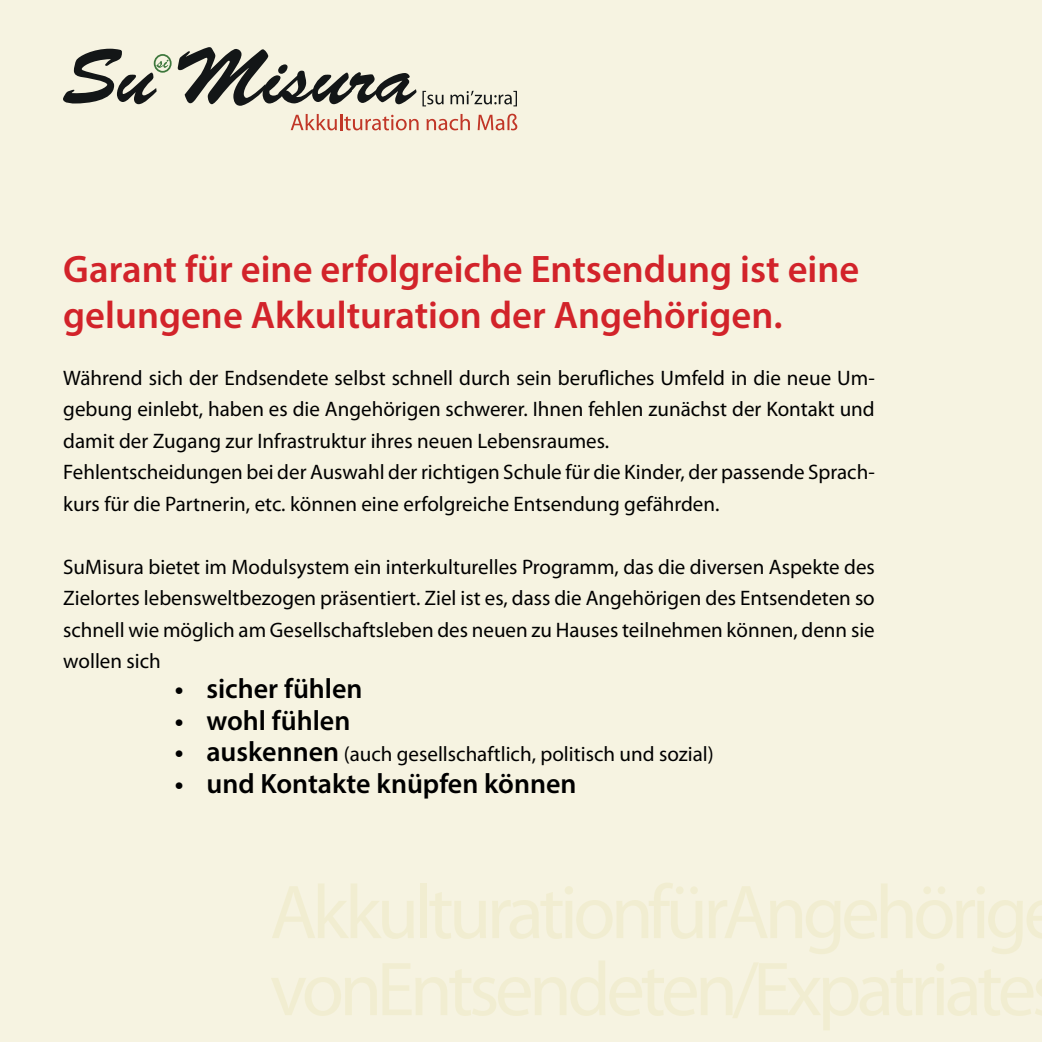
<style>
.page{position:relative;width:1042px;height:1042px;background:#f6f3e1}
.page>*{position:absolute;margin:0;border:0;box-sizing:border-box;transform-origin:0 0}
.t1{font:600 38.5px/46.2px "Myriad Pro";color:#d2232a}
.t2{font:600 28px "Myriad Pro";color:#000}
.t3{font:21px/31.5px "Myriad Pro";color:#000}
.s1{font-weight:600;font-size:28px}
</style>
<div class="page">
<svg style="left:422px;top:91px;width:22px;height:15px"></svg>
<svg style="left:450px;top:91px;width:67px;height:15px"></svg>
<svg style="left:177px;top:47px;width:239px;height:59px"></svg>
<div style="left:154px;top:54px;width:18px;height:19px;border:2px solid #3d773c;border-radius:50%"></div>
<svg style="left:63px;top:49px;width:106px;height:55px"></svg>
<svg style="left:291px;top:114px;width:127px;height:16px"></svg>
<svg style="left:426px;top:114px;width:44px;height:16px"></svg>
<svg style="left:478px;top:114px;width:39px;height:16px"></svg>
<h1 class="t1" style="left:63px;top:245px;width:797px">Garant für eine erfolgreiche Entsendung ist eine gelungene Akkulturation der Angehörigen.</h1>
<p class="t3" style="left:63px;top:362px;width:813px">Während sich der Endsendete selbst schnell durch sein berufliches Umfeld in die neue Um&shy;gebung einlebt, haben es die Angehörigen schwerer. Ihnen fehlen zunächst der Kontakt und damit der Zugang zur Infrastruktur ihres neuen Lebensraumes.<br>Fehlentscheidungen bei der Auswahl der richtigen Schule für die Kinder, der passende Sprach&shy;kurs für die Partnerin, etc. können eine erfolgreiche Entsendung gefährden.</p>
<p class="t3" style="left:63px;top:551px;width:813px;text-align:justify">SuMisura bietet im Modulsystem ein interkulturelles Programm, das die diversen Aspekte des Zielortes lebensweltbezogen präsentiert. Ziel ist es, dass die Angehörigen des Entsendeten so schnell wie möglich am Gesellschaftsleben des neuen zu Hauses teilnehmen können, denn sie wollen sich</p>
<h2 class="t2" style="left:175px;top:671px;width:189px">• sicher fühlen</h2>
<h2 class="t2" style="left:175px;top:702px;width:177px">• wohl fühlen</h2>
<p class="t3" style="left:175px;top:738px;width:540px"><span class="s1">• auskennen</span> (auch gesellschaftlich, politisch und sozial)</p>
<h2 class="t2" style="left:175px;top:765px;width:403px">• und Kontakte knüpfen können</h2>
</div>
